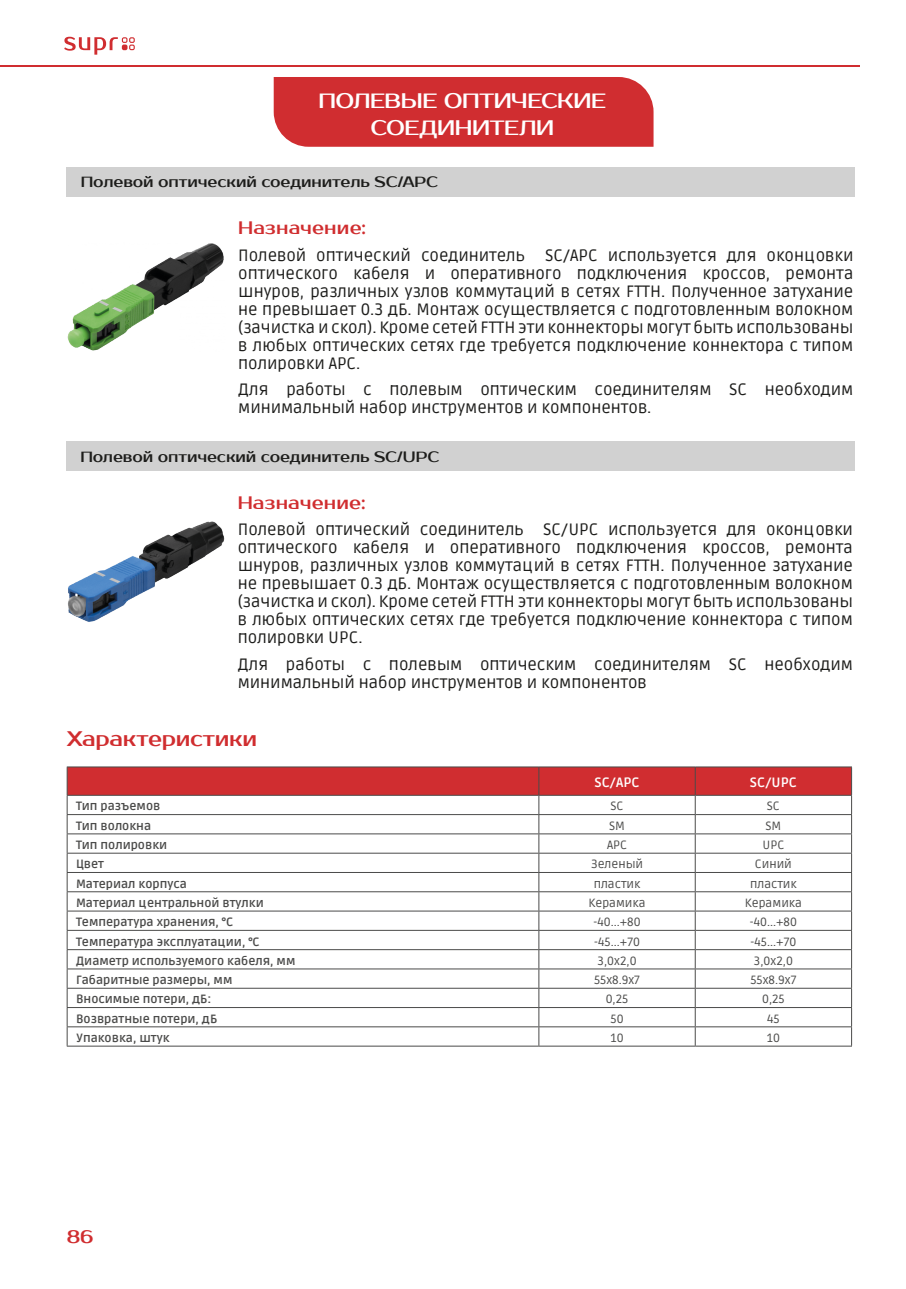
<style>
.page{position:relative;width:906px;height:1289px;background:#fff}
.page>*{position:absolute;margin:0;border:0;box-sizing:border-box;transform-origin:0 0}
.t1{font:21px/27px "Prosto One";letter-spacing:-.015em;color:#fff;text-align:center}
.t2{font:21px "Prosto One";letter-spacing:-.02em;color:#d02d2f}
.t3{font:18px "Prosto One";letter-spacing:.01em;color:#d02d2f}
.t4{font:16.5px/18px "Ruda";color:#1d1d1b;text-align:justify}
.t5{font:15px "Prosto One";letter-spacing:-.01em;color:#1d1d1b}
.t6{font:700 13.5px "Ruda";color:#fff}
.t7{font:700 12px "Ruda";color:#4b4b4a}
.t8{font:12px "Ruda";color:#4b4b4a}
</style>
<div class="page">
<hr style="left:0;top:65px;width:859px;height:2px;background:#d02d30">
<svg style="left:64px;top:37px;width:71px;height:18px"></svg>
<div style="left:274px;top:77px;width:379px;height:70px;background:#d02d30"></div>
<div style="left:67px;top:167px;width:788px;height:29px;background:#d1d1d1"></div>
<div style="left:66px;top:441px;width:788px;height:30px;background:#d1d1d1"></div>
<img style="left:67px;top:243px;width:157px;height:108px">
<img style="left:68px;top:521px;width:157px;height:101px">
<hr style="left:67px;top:1045px;width:472px;height:1px;background:#4b4b4a">
<hr style="left:539px;top:1045px;width:156px;height:1px;background:#4b4b4a">
<hr style="left:695px;top:1045px;width:157px;height:1px;background:#4b4b4a">
<hr style="left:67px;top:766px;width:472px;height:1px;background:#4b4b4a">
<hr style="left:539px;top:766px;width:156px;height:1px;background:#4b4b4a">
<hr style="left:695px;top:766px;width:157px;height:1px;background:#4b4b4a">
<svg style="left:67px;top:767px;width:785px;height:278px"></svg>
<hr style="left:67px;top:795px;width:472px;height:1px;background:#4b4b4a">
<hr style="left:539px;top:795px;width:156px;height:1px;background:#4b4b4a">
<hr style="left:695px;top:795px;width:157px;height:1px;background:#4b4b4a">
<p class="t1" style="left:318px;top:87px;width:289px">ПОЛЕВЫЕ ОПТИЧЕСКИЕ<br>СОЕДИНИТЕЛИ</p>
<p class="t5" style="left:81px;top:173px;width:359px">Полевой оптический соединитель SC/APC</p>
<p class="t3" style="left:238px;top:217px;width:129px">Назначение:</p>
<p class="t4" style="left:238px;top:245px;width:616px">Полевой оптический соединитель SC/APC используется для оконцовки оптического кабеля и оперативного подключения кроссов, ремонта шнуров, различных узлов коммутаций в сетях FTTH. Полученное затухание не превышает 0.3 дБ. Монтаж осуществляется с подготовленным волокном (зачистка и скол). Кроме сетей FTTH эти коннекторы могут быть использованы в любых оптических сетях где требуется подключение коннектора с типом полировки APC.</p>
<p class="t4" style="left:238px;top:379px;width:616px">Для работы с полевым оптическим соединителям SC необходим минимальный набор инструментов и компонентов.</p>
<p class="t5" style="left:80px;top:447px;width:360px">Полевой оптический соединитель SC/UPC</p>
<p class="t3" style="left:238px;top:492px;width:129px">Назначение:</p>
<p class="t4" style="left:238px;top:519px;width:616px">Полевой оптический соединитель SC/UPC используется для оконцовки оптического кабеля и оперативного подключения кроссов, ремонта шнуров, различных узлов коммутаций в сетях FTTH. Полученное затухание не превышает 0.3 дБ. Монтаж осуществляется с подготовленным волокном (зачистка и скол). Кроме сетей FTTH эти коннекторы могут быть использованы в любых оптических сетях где требуется подключение коннектора с типом полировки UPC.</p>
<p class="t4" style="left:238px;top:654px;width:616px">Для работы с полевым оптическим соединителям SC необходим минимальный набор инструментов и компонентов</p>
<p class="t2" style="left:67px;top:726px;width:192px">Характеристики</p>
<p class="t6" style="left:594px;top:773px;width:46px">SC/APC</p>
<p class="t6" style="left:750px;top:773px;width:48px">SC/UPC</p>
<p class="t7" style="left:76px;top:798px;width:86px">Тип разъемов</p>
<p class="t8" style="left:610px;top:798px;width:15px">SC</p>
<p class="t8" style="left:767px;top:798px;width:15px">SC</p>
<p class="t7" style="left:76px;top:817px;width:77px">Тип волокна</p>
<p class="t8" style="left:609px;top:817px;width:17px">SM</p>
<p class="t8" style="left:765px;top:817px;width:17px">SM</p>
<p class="t7" style="left:76px;top:836px;width:93px">Тип полировки</p>
<p class="t8" style="left:607px;top:836px;width:22px">APC</p>
<p class="t8" style="left:762px;top:836px;width:23px">UPC</p>
<p class="t7" style="left:76px;top:856px;width:29px">Цвет</p>
<p class="t8" style="left:591px;top:856px;width:53px">Зеленый</p>
<p class="t8" style="left:755px;top:856px;width:38px">Синий</p>
<p class="t7" style="left:76px;top:875px;width:112px">Материал корпуса</p>
<p class="t8" style="left:594px;top:875px;width:48px">пластик</p>
<p class="t8" style="left:750px;top:875px;width:48px">пластик</p>
<p class="t7" style="left:76px;top:894px;width:189px">Материал центральной втулки</p>
<p class="t8" style="left:588px;top:894px;width:58px">Керамика</p>
<p class="t8" style="left:745px;top:894px;width:58px">Керамика</p>
<p class="t7" style="left:76px;top:913px;width:159px">Температура хранения, °C</p>
<p class="t8" style="left:593px;top:913px;width:49px">-40...+80</p>
<p class="t8" style="left:750px;top:913px;width:49px">-40...+80</p>
<p class="t7" style="left:76px;top:933px;width:185px">Температура эксплуатации, °C</p>
<p class="t8" style="left:594px;top:933px;width:47px">-45...+70</p>
<p class="t8" style="left:750px;top:933px;width:47px">-45...+70</p>
<p class="t7" style="left:76px;top:952px;width:221px">Диаметр используемого кабеля, мм</p>
<p class="t8" style="left:597px;top:952px;width:41px">3,0x2,0</p>
<p class="t8" style="left:754px;top:952px;width:41px">3,0x2,0</p>
<p class="t7" style="left:76px;top:971px;width:158px">Габаритные размеры, мм</p>
<p class="t8" style="left:594px;top:971px;width:47px">55x8.9x7</p>
<p class="t8" style="left:750px;top:971px;width:47px">55x8.9x7</p>
<p class="t7" style="left:76px;top:991px;width:137px">Вносимые потери, дБ:</p>
<p class="t8" style="left:606px;top:991px;width:24px">0,25</p>
<p class="t8" style="left:762px;top:991px;width:24px">0,25</p>
<p class="t7" style="left:76px;top:1010px;width:143px">Возвратные потери, дБ</p>
<p class="t8" style="left:610px;top:1010px;width:14px">50</p>
<p class="t8" style="left:767px;top:1010px;width:14px">45</p>
<p class="t7" style="left:76px;top:1029px;width:95px">Упаковка, штук</p>
<p class="t8" style="left:610px;top:1029px;width:14px">10</p>
<p class="t8" style="left:767px;top:1029px;width:14px">10</p>
<p class="t3" style="left:67px;top:1225px;width:28px">86</p>
</div>
